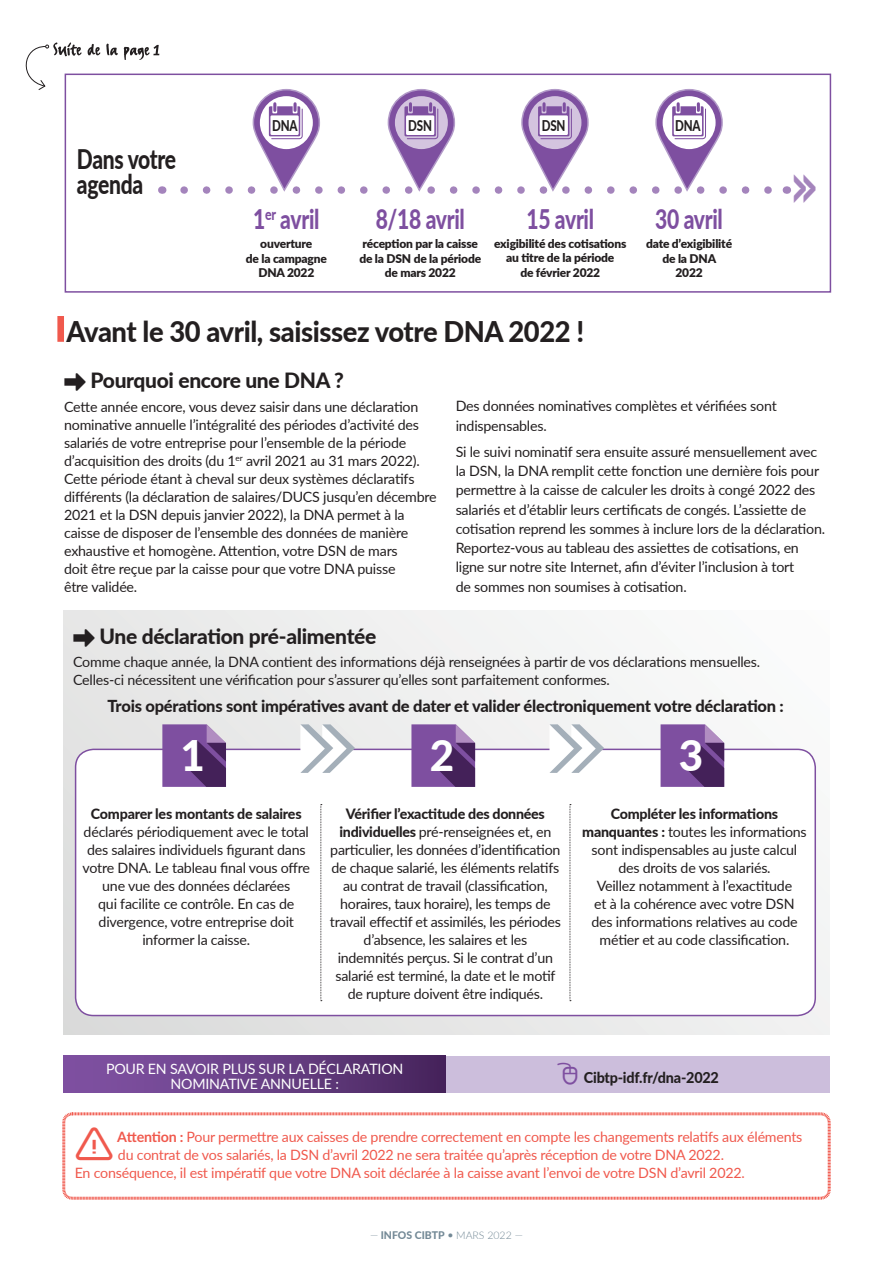
<style>
.page{position:relative;width:893px;height:1263px;background:#fff}
.page>*{position:absolute;margin:0;border:0;box-sizing:border-box;transform-origin:0 0}
.t1{font:900 60.45px "Lato";color:#7e4fa0;scale:.49 1}
.t2{font:900 42.15px "Lato";color:#fff}
.t3{font:900 28.5px "Lato";letter-spacing:-.015em;color:#231f20;scale:.96 1}
.t4{font:900 27px "Lato";letter-spacing:-.015em;color:#7e4fa0;scale:.78 1}
.t5{font:900 27px/25.5px "Lato";letter-spacing:-.015em;color:#231f20;scale:.78 1}
.t6{font:900 21px "Lato";letter-spacing:-.015em;color:#231f20}
.t7{font:900 16.5px "Lato";letter-spacing:-.015em;color:#231f20}
.t8{font:900 15px "Lato";letter-spacing:-.015em;color:#231f20;scale:.96 1}
.t9{font:900 14.85px "Lato";letter-spacing:-.015em;color:#231f20;scale:.78 1}
.t10{font:14.25px/18px "Lato";letter-spacing:-.015em;color:#231f20}
.t11{font:14.25px "Lato";letter-spacing:-.015em;color:#f0594d}
.t12{font:14.25px/15px "Lato";letter-spacing:-.015em;color:#fff;text-align:center}
.t13{font:900 14.25px "Lato";letter-spacing:-.015em;color:#231f20}
.t14{font:800 12px/14.4px "Lato";letter-spacing:-.015em;color:#231f20;text-align:center}
.t15{font:300 10.5px "Lato";color:#738996}
.s1{font-family:"Arrowstfb";font-weight:400;font-size:18px}
.s2{font-weight:900}
.s3{font-weight:700}
.s4{font-weight:400}
</style>
<div class="page">
<div style="left:64px;top:611px;width:765px;height:423px;background:linear-gradient(to right,#e3e4e3,#fafbfb)"></div>
<div style="left:76px;top:749px;width:739px;height:266px;background:#fff;border-radius:18px"></div>
<div style="left:75px;top:749px;width:741px;height:267px;border:2px solid #7e4fa0;border-radius:18px"></div>
<svg style="left:25px;top:42px;width:134px;height:49px"></svg>
<div style="left:57px;top:316px;width:7px;height:26px;background:#f0594d"></div>
<div style="left:446px;top:1056px;width:383px;height:36px;background:#ccbedc"></div>
<div style="left:64px;top:1056px;width:382px;height:36px;background:linear-gradient(to right,#8455a8,#4a2760)"></div>
<svg style="left:300px;top:724px;width:55px;height:49px"></svg>
<svg style="left:549px;top:724px;width:55px;height:49px"></svg>
<svg style="left:162px;top:724px;width:64px;height:63px;background:#754c90"></svg>
<svg style="left:411px;top:724px;width:64px;height:63px;background:#754d91"></svg>
<svg style="left:661px;top:724px;width:63px;height:63px;background:#764d92"></svg>
<svg style="left:320px;top:804px;width:2px;height:197px"></svg>
<svg style="left:570px;top:804px;width:1px;height:197px"></svg>
<svg style="left:62px;top:1112px;width:769px;height:88px"></svg>
<div style="left:65px;top:74px;width:766px;height:219px;border:2px solid #7e4fa0"></div>
<svg style="left:184px;top:89px;width:588px;height:105px"></svg>
<svg style="left:75px;top:1127px;width:38px;height:33px"></svg>
<h3 class="t5" style="left:77px;top:145px;width:129px">Dans votre agenda</h3>
<p class="t9" style="left:272px;top:115px;width:34px">DNA</p>
<p class="t9" style="left:408px;top:115px;width:32px">DSN</p>
<p class="t9" style="left:542px;top:115px;width:32px">DSN</p>
<p class="t9" style="left:675px;top:115px;width:34px">DNA</p>
<h3 class="t4" style="left:253px;top:200px;width:87px">1<sup>er</sup> avril</h3>
<p class="t14" style="left:246px;top:236px;width:82px">ouverture<br>de la campagne<br>DNA 2022</p>
<h3 class="t4" style="left:376px;top:200px;width:116px">8/18 avril</h3>
<p class="t14" style="left:359px;top:236px;width:123px">réception par la caisse de la DSN de la période de mars 2022</p>
<h3 class="t4" style="left:526px;top:199px;width:88px">15 avril</h3>
<p class="t14" style="left:494px;top:236px;width:134px">exigibilité des cotisations au titre de la période<br>de février 2022</p>
<h3 class="t4" style="left:655px;top:200px;width:88px">30 avril</h3>
<p class="t14" style="left:646px;top:236px;width:88px">date d’exigibilité de la DNA<br>2022</p>
<h3 class="t3" style="left:67px;top:310px;width:541px">Avant le 30 avril, saisissez votre DNA 2022 !</h3>
<h3 class="t6" style="left:64px;top:365px;width:281px"><span class="s1">c</span> Pourquoi encore une DNA ?</h3>
<h1 class="t1" style="left:790px;top:142px;width:58px">&gt;&gt;</h1>
<p class="t10" style="left:64px;top:397px;width:374px">Cette année encore, vous devez saisir dans une déclaration nominative annuelle l’intégralité des périodes d’activité des salariés de votre entreprise pour l’ensemble de la période d’acquisition des droits (du 1<sup>er</sup> avril 2021 au 31 mars 2022).<br>Cette période étant à cheval sur deux systèmes déclaratifs différents (la déclaration de salaires/DUCS jusqu’en décembre 2021 et la DSN depuis janvier 2022), la DNA permet à la caisse de disposer de l’ensemble des données de manière exhaustive et homogène. Attention, votre DSN de mars<br>doit être reçue par la caisse pour que votre DNA puisse<br>être validée.</p>
<p class="t10" style="left:456px;top:396px;width:323px;line-height:19.4px">Des données nominatives complètes et vérifiées sont indispensables.</p>
<p class="t10" style="left:456px;top:441px;width:371px;line-height:19.4px">Si le suivi nominatif sera ensuite assuré mensuellement avec la DSN, la DNA remplit cette fonction une dernière fois pour permettre à la caisse de calculer les droits à congé 2022 des salariés et d’établir leurs certificats de congés. L’assiette de cotisation reprend les sommes à inclure lors de la déclaration.<br>Reportez-vous au tableau des assiettes de cotisations, en ligne sur notre site Internet, afin d’éviter l’inclusion à tort<br>de sommes non soumises à cotisation.</p>
<h3 class="t6" style="left:73px;top:621px;width:305px"><span class="s1">c</span> Une déclaration pré-alimentée</h3>
<p class="t10" style="left:73px;top:653px;width:689px">Comme chaque année, la DNA contient des informations déjà renseignées à partir de vos déclarations mensuelles.<br>Celles-ci nécessitent une vérification pour s’assurer qu’elles sont parfaitement conformes.</p>
<p class="t7" style="left:108px;top:694px;width:678px">Trois opérations sont impératives avant de dater et valider électroniquement votre déclaration :</p>
<h2 class="t2" style="left:181px;top:724px;width:26px">1</h2>
<h2 class="t2" style="left:430px;top:724px;width:26px">2</h2>
<h2 class="t2" style="left:679px;top:724px;width:26px">3</h2>
<p class="t13" style="left:91px;top:803px;width:212px">Comparer les montants de salaires</p>
<p class="t10" style="left:83px;top:822px;width:229px;text-align:center">déclarés périodiquement avec le total des salaires individuels figurant dans votre DNA. Le tableau final vous offre une vue des données déclarées<br>qui facilite ce contrôle. En cas de divergence, votre entreprise doit informer la caisse.</p>
<p class="t10" style="left:330px;top:804px;width:233px;text-align:center"><span class="s2">Vérifier l’exactitude des données individuelles</span> pré-renseignées et, en particulier, les données d’identification de chaque salarié, les éléments relatifs au contrat de travail (classification, horaires, taux horaire), les temps de travail effectif et assimilés, les périodes d’absence, les salaires et les indemnités perçus. Si le contrat d’un salarié est terminé, la date et le motif de rupture doivent être indiqués.</p>
<p class="t10" style="left:582px;top:804px;width:226px;text-align:center"><span class="s2">Compléter les informations manquantes :</span> toutes les informations sont indispensables au juste calcul des droits de vos salariés.<br>Veillez notamment à l’exactitude<br>et à la cohérence avec votre DSN des informations relatives au code métier et au code classification.</p>
<p class="t12" style="left:106px;top:1060px;width:299px">POUR EN SAVOIR PLUS SUR LA DÉCLARATION<br>NOMINATIVE ANNUELLE :</p>
<p class="t8" style="left:584px;top:1066px;width:142px">Cibtp-idf.fr/dna-2022</p>
<p class="t11" style="left:117px;top:1126px;width:687px"><span class="s3">Attention :</span> Pour permettre aux caisses de prendre correctement en compte les changements relatifs aux éléments</p>
<p class="t11" style="left:118px;top:1144px;width:608px">du contrat de vos salariés, la DSN d’avril 2022 ne sera traitée qu’après réception de votre DNA 2022.</p>
<p class="t11" style="left:75px;top:1162px;width:671px">En conséquence, il est impératif que votre DNA soit déclarée à la caisse avant l’envoi de votre DSN d’avril 2022.</p>
<p class="t15" style="left:370px;top:1228px;width:154px">— <span class="s2">INFOS CIBTP</span> <span class="s4">•</span> MARS 2022 —</p>
</div>
